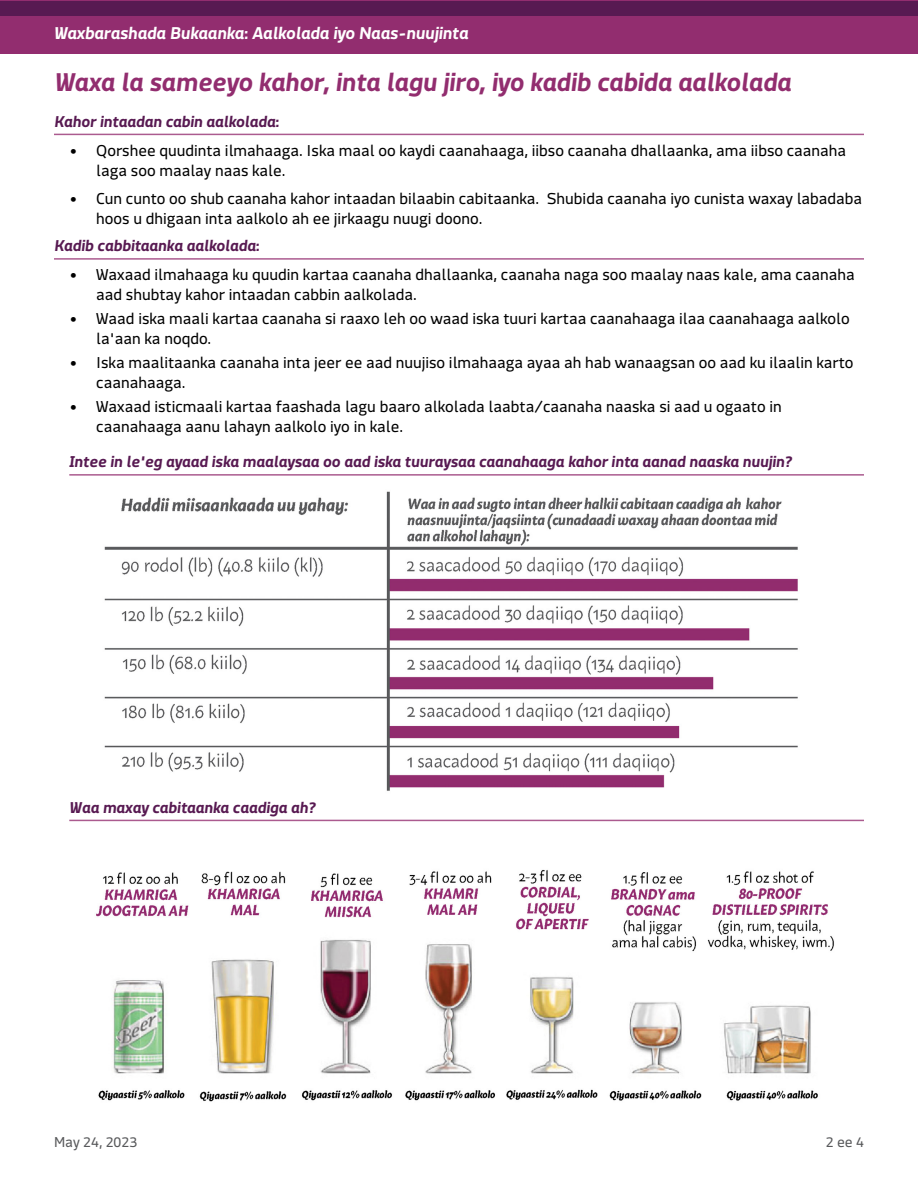
<style>
.page{position:relative;width:918px;height:1188px;background:#fff}
.page>*{position:absolute;margin:0;border:0;box-sizing:border-box;transform-origin:0 0}
.t1{font:italic 700 27px "Macho Modular";color:#922d6f}
.t2{font:italic 700 18px "Macho Modular";color:#fff}
.t3{font:16.5px/19.8px "Macho Modular";color:#000}
.t4{font:italic 700 16.5px "Macho Modular";color:#581a52}
.t5{font:15px "Macho Modular";color:#58595b}
</style>
<div class="page">
<div style="left:0;top:1px;width:918px;height:53px;background:#922d6f"></div>
<div style="left:0;top:1px;width:918px;height:15px;background:#581a52"></div>
<hr style="left:54px;top:134px;width:810px;height:1px;background:#ab5b8f">
<hr style="left:54px;top:258px;width:810px;height:2px;background:#ab5b8f">
<hr style="left:69px;top:474px;width:795px;height:2px;background:#ab5b8f">
<hr style="left:69px;top:820px;width:795px;height:1px;background:#ab5b8f">
<img style="left:104px;top:491px;width:694px;height:300px">
<img style="left:96px;top:869px;width:738px;height:233px">
<p class="t2" style="left:54px;top:23px;width:416px">Waxbarashada Bukaanka: Aalkolada iyo Naas-nuujinta</p>
<h1 class="t1" style="left:54px;top:66px;width:739px">Waxa la sameeyo kahor, inta lagu jiro, iyo kadib cabida aalkolada</h1>
<p class="t4" style="left:54px;top:111px;width:227px">Kahor intaadan cabin aalkolada:</p>
<p class="t3" style="left:96px;top:140px;width:751px;text-indent:-27px">• Qorshee quudinta ilmahaaga. Iska maal oo kaydi caanahaaga, iibso caanaha dhallaanka, ama iibso caanaha laga soo maalay naas kale.</p>
<p class="t3" style="left:96px;top:189px;width:768px;text-indent:-27px">• Cun cunto oo shub caanaha kahor intaadan bilaabin cabitaanka. Shubida caanaha iyo cunista waxay labadaba hoos u dhigaan inta aalkolo ah ee jirkaagu nuugi doono.</p>
<p class="t4" style="left:54px;top:236px;width:207px">Kadib cabbitaanka aalkolada:</p>
<p class="t3" style="left:96px;top:265px;width:760px;text-indent:-27px">• Waxaad ilmahaaga ku quudin kartaa caanaha dhallaanka, caanaha naga soo maalay naas kale, ama caanaha aad shubtay kahor intaadan cabbin aalkolada.</p>
<p class="t3" style="left:96px;top:309px;width:755px;text-indent:-27px">• Waad iska maali kartaa caanaha si raaxo leh oo waad iska tuuri kartaa caanahaaga ilaa caanahaaga aalkolo la'aan ka noqdo.</p>
<p class="t3" style="left:96px;top:352px;width:759px;text-indent:-27px">• Iska maalitaanka caanaha inta jeer ee aad nuujiso ilmahaaga ayaa ah hab wanaagsan oo aad ku ilaalin karto caanahaaga.</p>
<p class="t3" style="left:96px;top:396px;width:687px;text-indent:-27px">• Waxaad isticmaali kartaa faashada lagu baaro alkolada laabta/caanaha naaska si aad u ogaato in caanahaaga aanu lahayn aalkolo iyo in kale.</p>
<p class="t4" style="left:69px;top:452px;width:724px">Intee in le'eg ayaad iska maalaysaa oo aad iska tuuraysaa caanahaaga kahor inta aanad naaska nuujin?</p>
<p class="t4" style="left:69px;top:797px;width:248px">Waa maxay cabitaanka caadiga ah?</p>
<p class="t5" style="left:54px;top:1133px;width:85px">May 24, 2023</p>
<p class="t5" style="left:826px;top:1133px;width:40px">2 ee 4</p>
</div>
